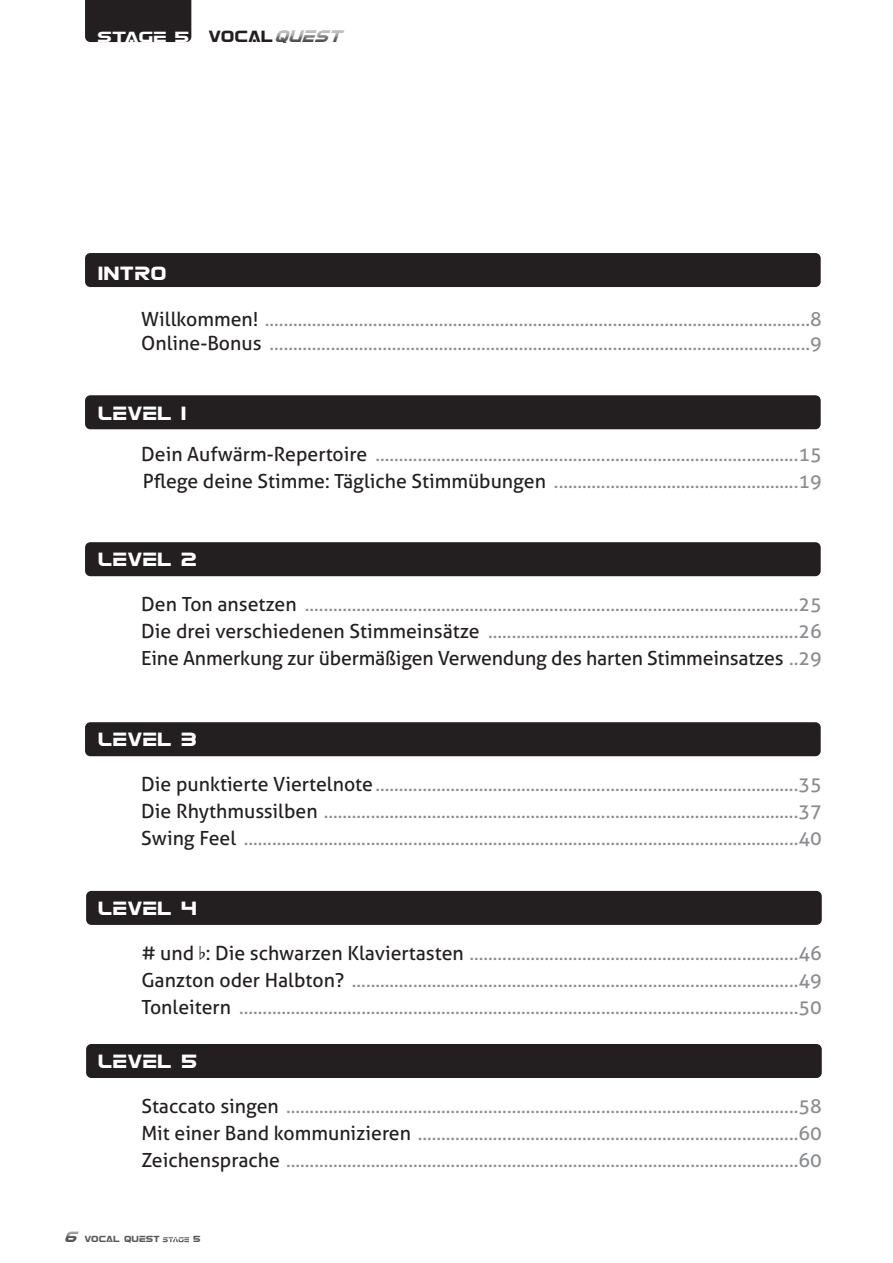
<style>
.page{position:relative;width:893px;height:1263px;background:#fff}
.page>*{position:absolute;margin:0;border:0;box-sizing:border-box;transform-origin:0 0}
.t1{font:19.5px/27px "Aller";color:#8a8c8f;text-align:justify}
.t2{font:19.5px "Eurofighter";color:#fff}
.t3{font:15px "Eurofighter Expanded";letter-spacing:-.015em;color:#fff}
.t4{font:9px "Eurofighter";color:#57585a}
.s1{font-family:"Eurofighter";font-size:16.5px;color:#231f20}
.s2{font-family:"Eurofighter Gradient";font-style:italic;font-size:16.5px;color:#231f20}
.s3{color:#231f20}
.s4{font-family:"Opus Chords Sans";color:#231f20}
.s5{font-family:"Eurofighter Halftone";font-style:italic;font-size:15px}
</style>
<div class="page">
<div style="left:85px;top:0;width:106px;height:42px;background:#231f20"></div>
<svg style="left:163px;top:1237px;width:26px;height:5px"></svg>
<div style="left:85px;top:542px;width:736px;height:34px;background:#231f20;border-radius:5px"></div>
<div style="left:85px;top:722px;width:736px;height:34px;background:#231f20;border-radius:5px"></div>
<div style="left:85px;top:395px;width:736px;height:34px;background:#231f20;border-radius:5px"></div>
<div style="left:85px;top:253px;width:736px;height:34px;background:#231f20;border-radius:5px"></div>
<div style="left:86px;top:891px;width:736px;height:34px;background:#231f20;border-radius:5px"></div>
<div style="left:86px;top:1044px;width:736px;height:34px;background:#231f20;border-radius:5px"></div>
<p class="t3" style="left:97px;top:29px;width:246px">STAGE 5 <span class="s1">VOCAL</span><span class="s2">QUEST</span></p>
<p class="t2" style="left:98px;top:263px;width:71px">INTRO</p>
<p class="t1" style="left:141px;top:308px;width:682px;line-height:23.4px"><span class="s3">Willkommen!</span> ....................................................................................................................8<br><span class="s3">Online-Bonus</span> ...................................................................................................................9</p>
<p class="t2" style="left:98px;top:403px;width:90px">LEVEL 1</p>
<p class="t1" style="left:141px;top:441px;width:682px"><span class="s3">Dein Aufwärm-Repertoire</span> ..........................................................................................15<br><span class="s3">Pflege deine Stimme: Tägliche Stimmübungen</span> ....................................................19</p>
<p class="t2" style="left:98px;top:549px;width:101px">LEVEL 2</p>
<p class="t1" style="left:141px;top:590px;width:682px"><span class="s3">Den Ton ansetzen</span> .........................................................................................................25<br><span class="s3">Die drei verschiedenen Stimmeinsätze</span> ..................................................................26<br><span class="s3">Eine Anmerkung zur übermäßigen Verwendung des harten Stimmeinsatzes</span> ..29</p>
<p class="t2" style="left:98px;top:729px;width:101px">LEVEL 3</p>
<p class="t1" style="left:141px;top:770px;width:682px"><span class="s3">Die punktierte Viertelnote</span>..........................................................................................35<br><span class="s3">Die Rhythmussilben</span> .....................................................................................................37<br><span class="s3">Swing Feel</span> ......................................................................................................................40</p>
<p class="t2" style="left:98px;top:898px;width:101px">LEVEL 4</p>
<p class="t1" style="left:141px;top:940px;width:682px"><span class="s3"># und</span> <span class="s4">¨</span><span class="s3">: Die schwarzen Klaviertasten</span> ......................................................................46<br><span class="s3">Ganzton oder Halbton?</span> ...............................................................................................49<br><span class="s3">Tonleitern</span> .......................................................................................................................50</p>
<p class="t2" style="left:98px;top:1051px;width:101px">LEVEL 5</p>
<p class="t1" style="left:141px;top:1093px;width:682px"><span class="s3">Staccato singen</span> .............................................................................................................58<br><span class="s3">Mit einer Band kommunizieren</span> .................................................................................60<br><span class="s3">Zeichensprache</span> .............................................................................................................60</p>
<p class="t4" style="left:64px;top:1234px;width:98px"><span class="s5">6</span> VOCAL QUEST</p>
<p class="t4" style="left:193px;top:1234px;width:9px">5</p>
</div>
